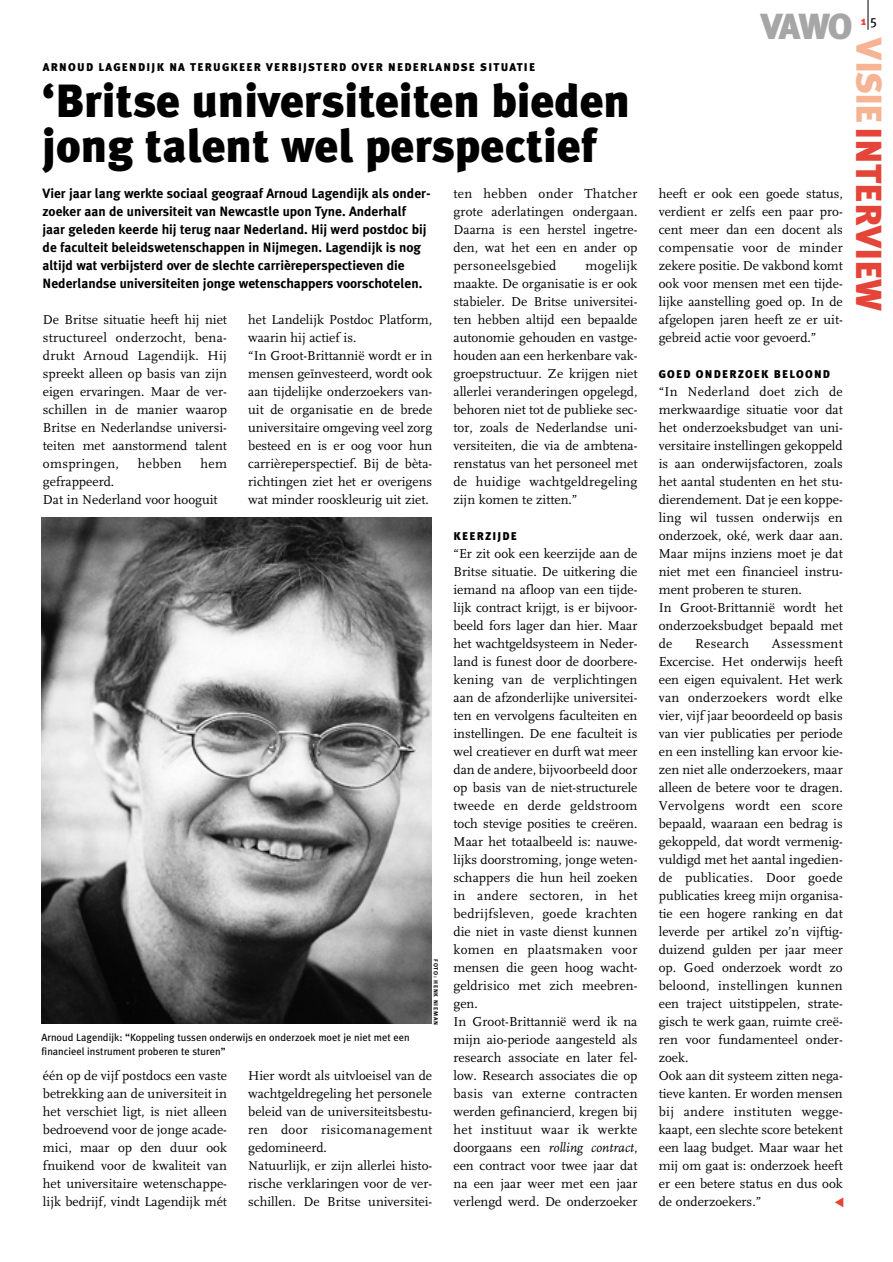
<style>
.page{position:relative;width:893px;height:1262px;background:#fff}
.page>*{position:absolute;margin:0;border:0;box-sizing:border-box;transform-origin:0 0}
.t1{font:900 46.5px/45px "Meta Plus";color:#000}
.t2{font:900 36.3px "Meta Plus";color:#e54538}
.t3{font:900 36.3px "Meta Plus";color:#a6a6a6}
.t4{font:13.5px/18px "FF Scala";color:#000}
.t5{font:700 13.5px/18px "Meta Plus";color:#000}
.t6{font:13.5px "FF Scala";letter-spacing:.025em;color:#000}
.t7{font:900 11.7px "Meta Plus";color:#e54538}
.t8{font:900 11.25px "Meta Plus";letter-spacing:.11em;color:#000}
.t9{font:10.5px/13.5px "Meta Plus";color:#000}
.t10{font:700 6px "Meta Plus";letter-spacing:.11em;color:#000}
.s1{font-style:italic}
.s2{font-weight:400;font-size:13.5px;color:#000}
.s3{font-size:36px;color:#f6b494}
</style>
<div class="page">
<hr style="left:867px;top:0;width:1px;height:30px;background:#000">
<img style="left:42px;top:517px;width:390px;height:506px">
<p class="t8" style="left:43px;top:63px;width:493px">ARNOUD LAGENDIJK NA TERUGKEER VERBIJSTERD OVER NEDERLANDSE SITUATIE</p>
<h1 class="t1" style="left:42px;top:84px;width:589px">‘Britse universiteiten bieden jong talent wel perspectief</h1>
<p class="t5" style="left:43px;top:186px;width:389px">Vier jaar lang werkte sociaal geograaf Arnoud Lagendijk als onder&shy;zoeker aan de universiteit van Newcastle upon Tyne. Anderhalf jaar geleden keerde hij terug naar Nederland. Hij werd postdoc bij de faculteit beleidswetenschappen in Nijmegen. Lagendijk is nog altijd wat verbijsterd over de slechte carrièreperspectieven die Nederlandse universiteiten jonge wetenschappers voorschotelen.</p>
<p class="t4" style="left:43px;top:312px;width:185px;text-align:justify">De Britse situatie heeft hij niet structureel onderzocht, bena&shy;drukt Arnoud Lagendijk. Hij spreekt alleen op basis van zijn eigen ervaringen. Maar de ver&shy;schillen in de manier waarop Britse en Nederlandse universi&shy;teiten met aanstormend talent omspringen,</p>
<p class="t4" style="left:138px;top:456px;width:45px">hebben</p>
<p class="t4" style="left:200px;top:456px;width:28px">hem</p>
<p class="t4" style="left:43px;top:474px;width:176px">gefrappeerd.<br>Dat in Nederland voor hooguit</p>
<p class="t4" style="left:248px;top:312px;width:185px">het Landelijk Postdoc Platform, waarin hij actief is.<br>“In Groot-Brittannië wordt er in mensen geïnvesteerd, wordt ook aan tijdelijke onderzoekers van&shy;uit de organisatie en de brede universitaire omgeving veel zorg besteed en is er oog voor hun carrièreperspectief. Bij de bèta&shy;richtingen ziet het er overigens wat minder rooskleurig uit ziet.</p>
<p class="t10" style="left:438px;top:959px;width:67px;rotate:90deg">FOTO: HENK NIEMAN</p>
<p class="t9" style="left:42px;top:1032px;width:370px">Arnoud Lagendijk: “Koppeling tussen onderwijs en onderzoek moet je niet met een financieel instrument proberen te sturen”</p>
<p class="t4" style="left:43px;top:1068px;width:185px;text-align:justify">één op de vijf postdocs een vaste betrekking aan de universiteit in het verschiet ligt, is niet alleen bedroevend voor de jonge acade&shy;mici, maar op den duur ook fnuikend voor de kwaliteit van het universitaire wetenschappe&shy;lijk bedrijf, vindt Lagendijk mét</p>
<p class="t4" style="left:248px;top:1068px;width:185px">Hier wordt als uitvloeisel van de wachtgeldregeling het personele beleid van de universiteitsbestu&shy;ren door risicomanagement gedomineerd.<br>Natuurlijk, er zijn allerlei histo&shy;rische verklaringen voor de ver&shy;schillen. De Britse universitei-</p>
<p class="t4" style="left:453px;top:186px;width:185px;text-align:justify">ten hebben onder Thatcher grote aderlatingen ondergaan.<br>Daarna is een herstel ingetre&shy;den, wat het een en ander op personeelsgebied</p>
<p class="t4" style="left:453px;top:258px;width:185px;text-align:justify;text-indent:132px">mogelijk maakte. De organisatie is er ook stabieler. De Britse universitei&shy;ten hebben altijd een bepaalde autonomie gehouden en vastge&shy;houden aan een herkenbare vak&shy;groepstructuur. Ze krijgen niet allerlei veranderingen opgelegd, behoren niet tot de publieke sec&shy;tor, zoals de Nederlandse uni&shy;versiteiten, die via de ambtena&shy;renstatus van het personeel met de huidige wachtgeldregeling zijn komen te zitten.”</p>
<p class="t8" style="left:453px;top:532px;width:65px">KEERZIJDE</p>
<p class="t4" style="left:453px;top:546px;width:185px">“Er zit ook een keerzijde aan de<br>Britse situatie. De uitkering die iemand na afloop van een tijde&shy;lijk contract krijgt, is er bijvoor&shy;beeld fors lager dan hier. Maar het wachtgeldsysteem in Neder&shy;land is funest door de doorbere&shy;kening van de verplichtingen aan de afzonderlijke universitei&shy;ten en vervolgens faculteiten en instellingen. De ene faculteit is wel creatiever en durft wat meer dan de andere, bijvoorbeeld door op basis van de niet-structurele tweede en derde geldstroom toch stevige posities te creëren.<br>Maar het totaalbeeld is: nauwe&shy;lijks doorstroming, jonge weten&shy;schappers die hun heil zoeken in andere sectoren, in het bedrijfsleven, goede krachten die niet in vaste dienst kunnen komen en plaatsmaken voor mensen die geen hoog wacht&shy;geldrisico met zich meebren&shy;gen.<br>In Groot-Brittannië werd ik na mijn aio-periode aangesteld als research associate en later fel&shy;low. Research associates die op basis van externe contracten werden gefinancierd, kregen bij het instituut waar ik werkte doorgaans een <span class="s1">rolling contract</span>, een contract voor twee jaar dat na een jaar weer met een jaar verlengd werd. De onderzoeker</p>
<h2 class="t3" style="left:760px;top:13px;width:93px">VAWO</h2>
<p class="t7" style="left:861px;top:17px;width:18px">1 <span class="s2">5</span></p>
<h2 class="t2" style="left:881px;top:38px;width:274px;rotate:90deg"><span class="s3">VISIE</span> INTERVIEW</h2>
<p class="t4" style="left:658px;top:186px;width:185px;text-align:justify">heeft er ook een goede status, verdient er zelfs een paar pro&shy;cent meer dan een docent als compensatie voor de minder zekere positie. De vakbond komt ook voor mensen met een tijde&shy;lijke aanstelling goed op. In de afgelopen jaren heeft ze er uit&shy;gebreid actie voor gevoerd.”</p>
<p class="t8" style="left:658px;top:370px;width:173px">GOED ONDERZOEK BELOOND</p>
<p class="t4" style="left:658px;top:384px;width:185px">“In Nederland doet zich de merkwaardige situatie voor dat het onderzoeksbudget van uni&shy;versitaire instellingen gekoppeld is aan onderwijsfactoren, zoals het aantal studenten en het stu&shy;dierendement. Dat je een koppe&shy;ling wil tussen onderwijs en onderzoek, oké, werk daar aan.<br>Maar mijns inziens moet je dat niet met een financieel instru&shy;ment proberen te sturen.<br>In Groot-Brittannië wordt het onderzoeksbudget bepaald met de</p>
<p class="t6" style="left:695px;top:638px;width:55px">Research</p>
<p class="t4" style="left:658px;top:636px;width:185px;text-indent:113px">Assessment<br>Excercise. Het onderwijs heeft een eigen equivalent. Het werk van onderzoekers wordt elke vier, vijf jaar beoordeeld op basis van vier publicaties per periode en een instelling kan ervoor kie&shy;zen niet alle onderzoekers, maar alleen de betere voor te dragen.<br>Vervolgens wordt een score bepaald, waaraan een bedrag is gekoppeld, dat wordt vermenig&shy;vuldigd met het aantal ingedien&shy;de publicaties. Door goede publicaties kreeg mijn organisa&shy;tie een hogere ranking en dat leverde per artikel zo’n vijftig&shy;duizend gulden per jaar meer op. Goed onderzoek wordt zo beloond, instellingen kunnen een traject uitstippelen, strate&shy;gisch te werk gaan, ruimte creë&shy;ren voor fundamenteel onder&shy;zoek.<br>Ook aan dit systeem zitten nega&shy;tieve kanten. Er worden mensen bij andere instituten wegge&shy;kaapt, een slechte score betekent een laag budget. Maar waar het mij om gaat is: onderzoek heeft er een betere status en dus ook de onderzoekers.”</p>
</div>
